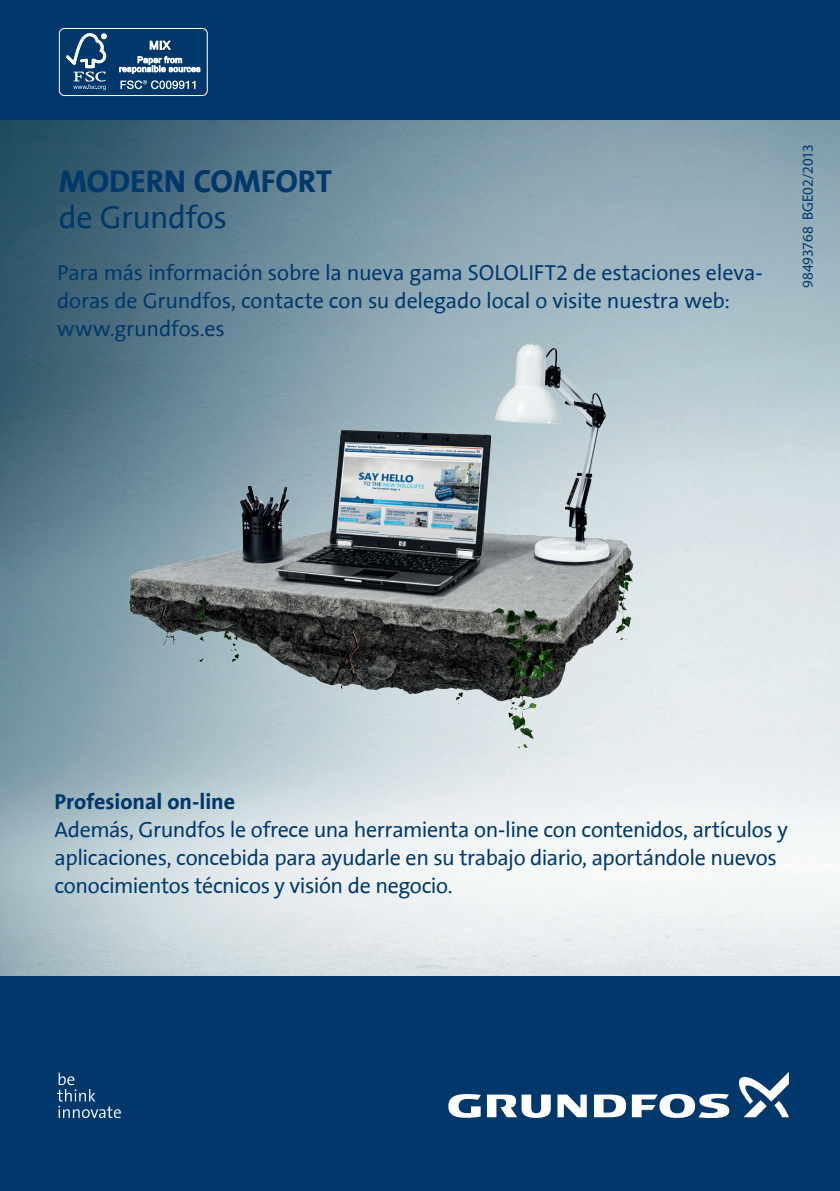
<style>
.page{position:relative;width:840px;height:1191px;background:#fff}
.page>*{position:absolute;margin:0;border:0;box-sizing:border-box;transform-origin:0 0}
.t1{font:700 32px "Grundfos The Sans";letter-spacing:-.005em;color:#00386c}
.t2{font:32px "Grundfos The Sans";letter-spacing:-.015em;color:#00386c}
.t3{font:22px/28px "Grundfos The Sans";letter-spacing:-.015em;color:#00386c}
.t4{font:700 22px "Grundfos The Sans";color:#00386c}
.t5{font:15px "Myriad Pro";letter-spacing:-.005em;color:#00386c}
</style>
<div class="page">
<img style="left:0;top:119px;width:839px;height:857px">
<div style="left:0;top:0;width:839px;height:119px;background:#00386c"></div>
<div style="left:0;top:976px;width:839px;height:215px;background:#00386c"></div>
<svg style="left:557px;top:1094px;width:29px;height:23px"></svg>
<svg style="left:486px;top:1094px;width:64px;height:24px"></svg>
<svg style="left:594px;top:1094px;width:31px;height:23px"></svg>
<svg style="left:448px;top:1094px;width:32px;height:23px"></svg>
<svg style="left:631px;top:1093px;width:97px;height:25px"></svg>
<svg style="left:738px;top:1073px;width:50px;height:44px"></svg>
<svg style="left:57px;top:1072px;width:64px;height:46px"></svg>
<img style="left:0;top:143px;width:837px;height:639px">
<svg style="left:59px;top:28px;width:149px;height:68px"></svg>
<h1 class="t1" style="left:59px;top:164px;width:22px">MODERN</h1>
<h1 class="t1" style="left:193px;top:164px;width:136px">comfort</h1>
<h1 class="t2" style="left:59px;top:201px;width:169px">de Grundfos</h1>
<p class="t3" style="left:57px;top:260px;width:706px">Para más información sobre la nueva gama SOLOLIFT2 de estaciones eleva&shy;doras de Grundfos, contacte con su delegado local o visite nuestra web: www.grundfos.es</p>
<p class="t5" style="left:798px;top:288px;width:145px;rotate:-90deg">98493768 BGE02/2013</p>
<p class="t4" style="left:55px;top:789px;width:182px">Profesional on-line</p>
<p class="t3" style="left:55px;top:816px;width:734px">Además, Grundfos le ofrece una herramienta on-line con contenidos, artículos y aplicaciones, concebida para ayudarle en su trabajo diario, aportándole nuevos conocimientos técnicos y visión de negocio.</p>
</div>
